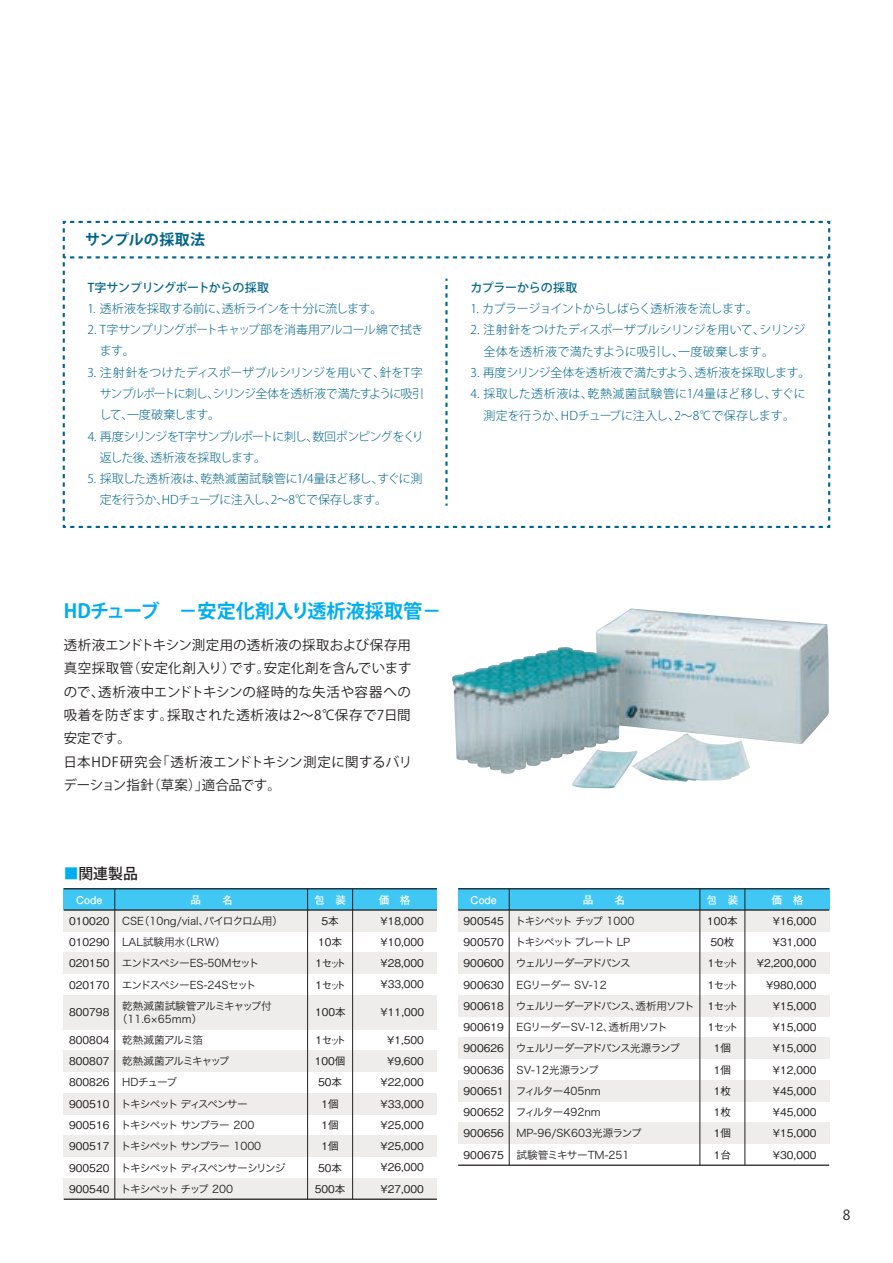
<style>
.page{position:relative;width:893px;height:1263px;background:#fff}
.page>*{position:absolute;margin:0;border:0;box-sizing:border-box;transform-origin:0 0}
.t1{font:700 19.2px "Koz Go Pro";color:#00aeef}
.t2{font:700 15px "Koz Go Pro";letter-spacing:.02em;color:#00658a}
.t3{font:500 14.85px "Koz Go Pro";color:#231f20}
.t4{font:13.8px "Koz Go Pro";color:#231f20}
.t5{font:13.5px/23.4px "Koz Go Pro";letter-spacing:.01em;color:#231f20}
.t6{font:300 12px/21.3px "Koz Go Pro";letter-spacing:-.035em;color:#00658a;text-align:justify}
.t7{font:300 12px/21.3px "Koz Go Pro";letter-spacing:.005em;color:#00658a;text-align:center}
.t8{font:300 12px/21.3px "Koz Go Pro";letter-spacing:-.015em;color:#00658a}
.t9{font:300 12px/21.3px "Koz Go Pro";letter-spacing:-.065em;color:#00658a}
.t10{font:300 12px/21.3px "Koz Go Pro";letter-spacing:-.055em;color:#00658a}
.t11{font:500 12px "Koz Go Pro";letter-spacing:-.025em;color:#00658a}
.t12{font:500 10.65px/21.3px "Gothic BBB Pro";color:#231f20;text-align:justify}
.t13{font:10.65px/21.3px "Hira Kaku Pro W3";letter-spacing:-.08em;color:#231f20}
.t14{font:10.65px/21.3px "Hira Kaku Pro W3";letter-spacing:-.1em;color:#231f20}
.t15{font:10.65px/21.3px "Hira Kaku Pro W3";letter-spacing:-.025em;color:#231f20}
.t16{font:500 10.65px/21.3px "Gothic BBB Pro";letter-spacing:-.075em;color:#231f20;text-align:center}
.t17{font:700 10.65px "Futo Go B101 Pro";color:#fff}
.s1{color:#00aeef}
</style>
<div class="page">
<div style="left:64px;top:889px;width:373px;height:21px;background:#40c7f4"></div>
<div style="left:64px;top:910px;width:373px;height:21px;background:#efedec"></div>
<div style="left:64px;top:952px;width:373px;height:22px;background:#efedec"></div>
<div style="left:64px;top:995px;width:373px;height:34px;background:#efedec"></div>
<div style="left:64px;top:1050px;width:373px;height:21px;background:#efedec"></div>
<div style="left:64px;top:1093px;width:373px;height:21px;background:#efedec"></div>
<div style="left:64px;top:1135px;width:373px;height:22px;background:#efedec"></div>
<div style="left:64px;top:1178px;width:373px;height:21px;background:#efedec"></div>
<hr style="left:115px;top:889px;width:1px;height:310px;background:#231f20">
<hr style="left:352px;top:889px;width:1px;height:310px;background:#231f20">
<hr style="left:307px;top:889px;width:1px;height:310px;background:#231f20">
<div style="left:458px;top:889px;width:371px;height:21px;background:#40c7f4"></div>
<div style="left:458px;top:910px;width:371px;height:21px;background:#efedec"></div>
<div style="left:458px;top:952px;width:371px;height:22px;background:#efedec"></div>
<div style="left:458px;top:995px;width:371px;height:21px;background:#efedec"></div>
<div style="left:458px;top:1037px;width:371px;height:22px;background:#efedec"></div>
<div style="left:458px;top:1080px;width:371px;height:21px;background:#efedec"></div>
<div style="left:458px;top:1123px;width:371px;height:21px;background:#efedec"></div>
<hr style="left:458px;top:888px;width:371px;height:1px;background:#231f20">
<hr style="left:458px;top:1164px;width:371px;height:2px;background:#231f20">
<hr style="left:458px;top:909px;width:371px;height:2px;background:#231f20">
<hr style="left:509px;top:889px;width:1px;height:276px;background:#231f20">
<hr style="left:745px;top:889px;width:1px;height:276px;background:#231f20">
<hr style="left:700px;top:889px;width:1px;height:276px;background:#231f20">
<img style="left:452px;top:609px;width:347px;height:165px">
<hr style="left:64px;top:888px;width:373px;height:1px;background:#231f20">
<hr style="left:64px;top:1198px;width:373px;height:2px;background:#231f20">
<hr style="left:64px;top:909px;width:373px;height:2px;background:#231f20">
<svg style="left:62px;top:220px;width:769px;height:308px"></svg>
<h2 class="t2" style="left:85px;top:230px;width:122px">サンプルの採取法</h2>
<p class="t11" style="left:88px;top:280px;width:183px">T字サンプリングポートからの採取</p>
<p class="t6" style="left:88px;top:298px;width:296px">1. 透析液を採取する前に、透析ラインを十分に流します。</p>
<p class="t10" style="left:100px;top:319px;width:325px;text-indent:-12px">2. T字サンプリングポートキャップ部を消毒用アルコール綿で拭きます。</p>
<p class="t6" style="left:100px;top:362px;width:326px;text-indent:-12px">3. 注射針をつけたディスポーザブルシリンジを用いて、針をT字サンプルポートに刺し、シリンジ全体を透析液で満たすように吸引して、一度破棄します。</p>
<p class="t9" style="left:100px;top:426px;width:325px;text-indent:-12px">4. 再度シリンジをT字サンプルポートに刺し、数回ポンピングをくり返した後、透析液を採取します。</p>
<p class="t6" style="left:100px;top:468px;width:324px;text-indent:-12px">5. 採取した透析液は、乾熱滅菌試験管に1/4量ほど移し、すぐに測定を行うか、HDチューブに注入し、2～8℃で保存します。</p>
<p class="t11" style="left:470px;top:280px;width:109px">カプラーからの採取</p>
<p class="t6" style="left:470px;top:298px;width:289px">1. カプラージョイントからしばらく透析液を流します。</p>
<p class="t8" style="left:484px;top:319px;width:324px;text-indent:-13px">2. 注射針をつけたディスポーザブルシリンジを用いて、シリンジ全体を透析液で満たすように吸引し、一度破棄します。</p>
<p class="t6" style="left:470px;top:362px;width:342px">3. 再度シリンジ全体を透析液で満たすよう、透析液を採取します。</p>
<p class="t7" style="left:470px;top:383px;width:337px">4. 採取した透析液は、乾熱滅菌試験管に1/4量ほど移し、すぐに測定を行うか、HDチューブに注入し、2～8℃で保存します。</p>
<h1 class="t1" style="left:64px;top:598px;width:379px">HDチューブ　－安定化剤入り透析液採取管－</h1>
<p class="t5" style="left:64px;top:634px;width:350px">透析液エンドトキシン測定用の透析液の採取および保存用真空採取管（安定化剤入り）です。安定化剤を含んでいますので、透析液中エンドトキシンの経時的な失活や容器への吸着を防ぎます。採取された透析液は2～8℃保存で7日間安定です。<br>日本HDF研究会「透析液エンドトキシン測定に関するバリデーション指針（草案）」適合品です。</p>
<h3 class="t3" style="left:64px;top:864px;width:76px"><span class="s1">■</span>関連製品</h3>
<p class="t17" style="left:314px;top:891px;width:33px">包　装</p>
<p class="t17" style="left:379px;top:891px;width:33px">価　格</p>
<p class="t16" style="left:315px;top:909px;width:32px">5本<br>10本<br>1セット<br>1セット</p>
<p class="t17" style="left:190px;top:891px;width:44px">品　　名</p>
<p class="t15" style="left:122px;top:909px;width:163px">CSE（10ng/vial、パイロクロム用）<br>LAL試験用水（LRW）<br>エンドスペシーES-50Mセット<br>エンドスペシーES-24Sセット<br>乾熱滅菌試験管アルミキャップ付</p>
<p class="t14" style="left:121px;top:1007px;width:166px;text-indent:-4px">（11.6×65mm）<br>乾熱滅菌アルミ箔<br>乾熱滅菌アルミキャップ<br>HDチューブ<br>トキシペット ディスペンサー<br>トキシペット サンプラー 200<br>トキシペット サンプラー 1000<br>トキシペット ディスペンサーシリンジトキシペット チップ 200</p>
<p class="t17" style="left:76px;top:891px;width:28px">Code</p>
<p class="t12" style="left:69px;top:909px;width:42px">010020<br>010290<br>020150<br>020170</p>
<p class="t12" style="left:380px;top:909px;width:45px">¥18,000 ¥10,000 ¥28,000 ¥33,000</p>
<p class="t12" style="left:69px;top:1000px;width:42px">800798</p>
<p class="t12" style="left:315px;top:1000px;width:32px">100本</p>
<p class="t12" style="left:381px;top:1000px;width:45px">¥11,000</p>
<p class="t12" style="left:315px;top:1028px;width:33px;text-align:center">1セット<br>100個<br>50本<br>1個<br>1個<br>1個<br>50本<br>500本</p>
<p class="t12" style="left:380px;top:1028px;width:45px;text-align:right">¥1,500 ¥9,600 ¥22,000 ¥33,000 ¥25,000 ¥25,000 ¥26,000 ¥27,000</p>
<p class="t12" style="left:69px;top:1028px;width:42px">800804<br>800807<br>800826<br>900510<br>900516<br>900517<br>900520<br>900540</p>
<p class="t17" style="left:471px;top:891px;width:28px">Code</p>
<p class="t12" style="left:464px;top:909px;width:42px">900545<br>900570<br>900600<br>900630<br>900618<br>900619<br>900626<br>900636<br>900651<br>900652<br>900656<br>900675</p>
<p class="t17" style="left:583px;top:891px;width:44px">品　　名</p>
<p class="t13" style="left:515px;top:909px;width:181px">トキシペット チップ 1000<br>トキシペット プレート LP<br>ウェルリーダーアドバンス<br>EGリーダー SV-12<br>ウェルリーダーアドバンス、透析用ソフト<br>EGリーダーSV-12、透析用ソフト<br>ウェルリーダーアドバンス光源ランプ<br>SV-12光源ランプ<br>フィルター405nm<br>フィルター492nm<br>MP-96/SK603光源ランプ<br>試験管ミキサーTM-251</p>
<p class="t17" style="left:706px;top:891px;width:33px">包　装</p>
<p class="t17" style="left:772px;top:891px;width:33px">価　格</p>
<p class="t16" style="left:707px;top:909px;width:33px">100本<br>50枚<br>1セット<br>1セット<br>1セット<br>1セット<br>1個<br>1個<br>1枚<br>1枚<br>1個<br>1台</p>
<p class="t12" style="left:757px;top:909px;width:61px;text-align:right">¥16,000 ¥31,000 ¥2,200,000 ¥980,000 ¥15,000 ¥15,000 ¥15,000 ¥12,000 ¥45,000 ¥45,000 ¥15,000 ¥30,000</p>
<p class="t4" style="left:843px;top:1206px;width:9px">8</p>
</div>
